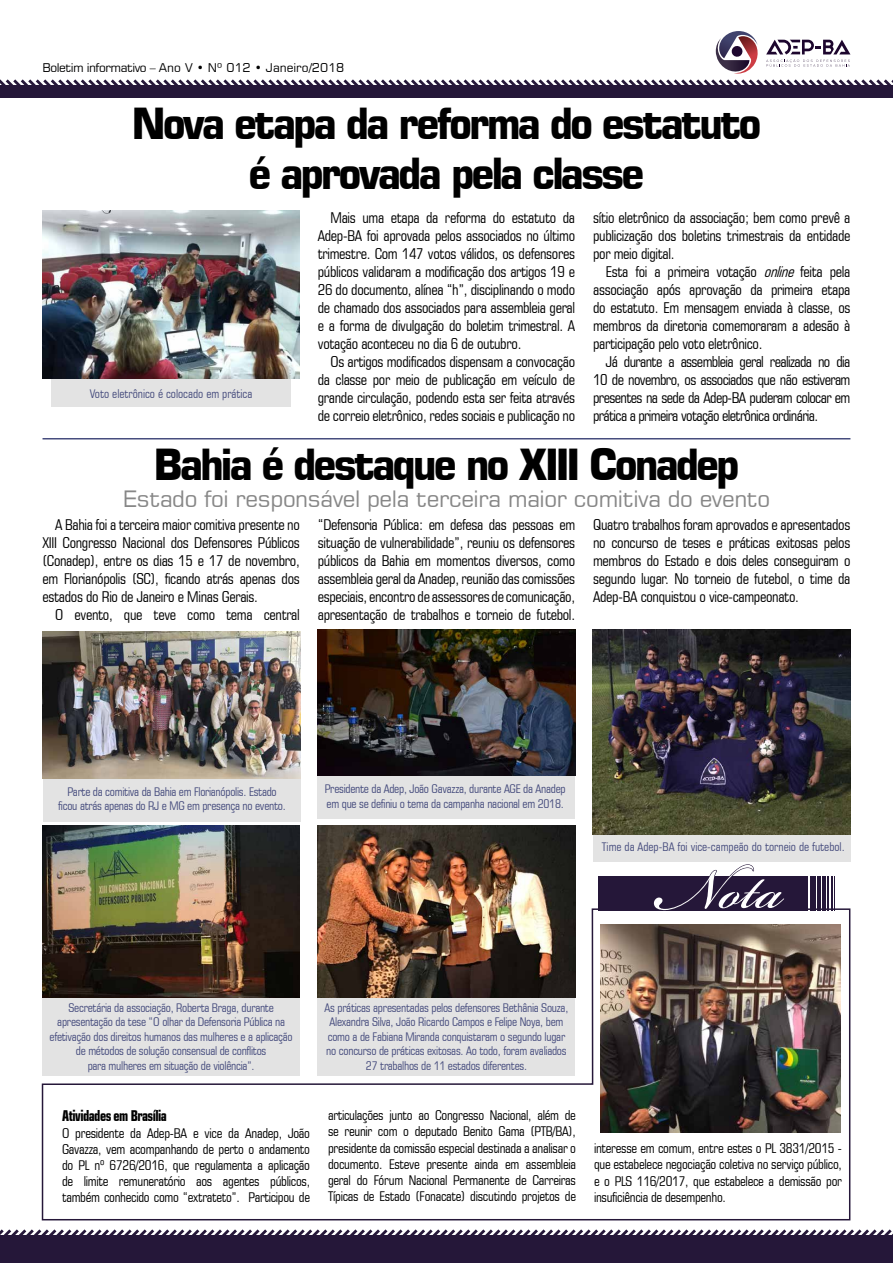
<style>
.page{position:relative;width:893px;height:1263px;background:#fff}
.page>*{position:absolute;margin:0;border:0;box-sizing:border-box;transform-origin:0 0}
.t1{font:90px "Bickham Script Std";color:#fff}
.t2{font:700 42.75px/49.9px "Square 721 BT";letter-spacing:-.08em;color:#000;text-align:center;scale:.95 1}
.t3{font:22.5px "Square 721 BT";letter-spacing:-.02em;color:#878787}
.t4{font:condensed 15px/18px "Square 721 BT";letter-spacing:-.02em;color:#000;text-align:justify}
.t5{font:700 condensed 15px "Square 721 BT";letter-spacing:-.04em;color:#000;scale:.9 1}
.t6{font:condensed 13.5px/16.2px "Square 721 BT";letter-spacing:-.02em;color:#000;text-align:justify}
.t7{font:condensed 12px/14.4px "Square 721 BT";letter-spacing:-.02em;color:#474d7e;text-align:center}
.t8{font:condensed 12px "Square 721 BT";color:#474d7e}
.t9{font:12px "Square 721 BT";letter-spacing:-.04em;color:#000}
.s1{font-style:italic}
</style>
<div class="page">
<svg style="left:41px;top:908px;width:810px;height:313px"></svg>
<div style="left:43px;top:992px;width:257px;height:84px;background:#e3e3e3"></div>
<div style="left:318px;top:992px;width:257px;height:84px;background:#e3e3e3"></div>
<div style="left:593px;top:831px;width:257px;height:30px;background:#e3e3e3"></div>
<div style="left:51px;top:344px;width:240px;height:62px;background:#e3e3e3"></div>
<div style="left:43px;top:759px;width:258px;height:62px;background:#e3e3e3"></div>
<div style="left:318px;top:757px;width:257px;height:62px;background:#e3e3e3"></div>
<img style="left:43px;top:632px;width:258px;height:146px">
<img style="left:43px;top:826px;width:257px;height:172px">
<img style="left:318px;top:629px;width:258px;height:147px">
<img style="left:318px;top:826px;width:258px;height:172px">
<img style="left:592px;top:629px;width:258px;height:205px">
<div style="left:0;top:85px;width:893px;height:13px;background:#251739"></div>
<div style="left:0;top:1235px;width:893px;height:28px;background:#251739"></div>
<svg style="left:0;top:1229px;width:893px;height:6px"></svg>
<hr style="left:43px;top:438px;width:807px;height:1px;background:#474d7e">
<img style="left:43px;top:211px;width:257px;height:167px">
<svg style="left:0;top:31px;width:893px;height:54px"></svg>
<div style="left:598px;top:876px;width:210px;height:34px;background:#251739"></div>
<div style="left:810px;top:876px;width:6px;height:34px;background:#251739"></div>
<hr style="left:818px;top:876px;width:3px;height:34px;background:#251739">
<hr style="left:822px;top:876px;width:3px;height:34px;background:#251739">
<hr style="left:827px;top:876px;width:2px;height:34px;background:#251739">
<hr style="left:831px;top:876px;width:2px;height:34px;background:#251739">
<hr style="left:834px;top:876px;width:1px;height:34px;background:#251739">
<svg style="left:653px;top:864px;width:132px;height:47px"></svg>
<img style="left:600px;top:924px;width:241px;height:209px">
<p class="t9" style="left:43px;top:60px;width:303px">Boletim informativo – Ano V • Nº 012 • Janeiro/2018</p>
<h2 class="t2" style="left:131px;top:98px;width:665px">Nova etapa da reforma do estatuto é aprovada pela classe</h2>
<p class="t4" style="left:318px;top:208px;width:259px;text-indent:13px">Mais uma etapa da reforma do estatuto da Adep-BA foi aprovada pelos associados no último trimestre. Com 147 votos válidos, os defensores públicos validaram a modificação dos artigos 19 e 26 do documento, alínea “h”, disciplinando o modo de chamado dos associados para assembleia geral e a forma de divulgação do boletim trimestral. A votação aconteceu no dia 6 de outubro.</p>
<p class="t4" style="left:318px;top:352px;width:259px;text-indent:13px">Os artigos modificados dispensam a convocação da classe por meio de publicação em veículo de grande circulação, podendo esta ser feita através de correio eletrônico, redes sociais e publicação no</p>
<p class="t4" style="left:593px;top:208px;width:259px">sítio eletrônico da associação; bem como prevê a publicização dos boletins trimestrais da entidade por meio digital.</p>
<p class="t4" style="left:593px;top:262px;width:259px;text-indent:13px">Esta foi a primeira votação <span class="s1">online</span> feita pela associação após aprovação da primeira etapa do estatuto. Em mensagem enviada à classe, os membros da diretoria comemoraram a adesão à participação pelo voto eletrônico.</p>
<p class="t4" style="left:593px;top:352px;width:259px;text-indent:13px">Já durante a assembleia geral realizada no dia 10 de novembro, os associados que não estiveram presentes na sede da Adep-BA puderam colocar em prática a primeira votação eletrônica ordinária.</p>
<h2 class="t2" style="left:153px;top:439px;width:619px">Bahia é destaque no XIII Conadep</h2>
<h3 class="t3" style="left:123px;top:485px;width:649px">Estado foi responsável pela terceira maior comitiva do evento</h3>
<p class="t4" style="left:43px;top:516px;width:259px;text-indent:13px">A Bahia foi a terceira maior comitiva presente no XIII Congresso Nacional dos Defensores Públicos (Conadep), entre os dias 15 e 17 de novembro, em Florianópolis (SC), ficando atrás apenas dos estados do Rio de Janeiro e Minas Gerais.</p>
<p class="t4" style="left:55px;top:606px;width:246px">O evento, que teve como tema central</p>
<p class="t8" style="left:90px;top:387px;width:164px">Voto eletrônico é colocado em prática</p>
<p class="t4" style="left:318px;top:516px;width:259px">“Defensoria Pública: em defesa das pessoas em situação de vulnerabilidade”, reuniu os defensores públicos da Bahia em momentos diversos, como assembleia geral da Anadep, reunião das comissões especiais, encontro de assessores de comunicação, apresentação de trabalhos e torneio de futebol.</p>
<p class="t4" style="left:593px;top:516px;width:259px">Quatro trabalhos foram aprovados e apresentados no concurso de teses e práticas exitosas pelos membros do Estado e dois deles conseguiram o segundo lugar. No torneio de futebol, o time da Adep-BA conquistou o vice-campeonato.</p>
<p class="t7" style="left:58px;top:784px;width:229px">Parte da comitiva da Bahia em Florianópolis. Estado ficou atrás apenas do RJ e MG em presença no evento.</p>
<p class="t7" style="left:325px;top:782px;width:242px;text-align:left">Presidente da Adep, João Gavazza, durante AGE da Anadep em que se definiu o tema da campanha nacional em 2018.</p>
<p class="t8" style="left:602px;top:840px;width:244px">Time da Adep-BA foi vice-campeão do torneio de futebol.</p>
<h1 class="t1" style="left:662px;top:824px;width:123px">Nota</h1>
<p class="t7" style="left:50px;top:1000px;width:245px">Secretária da associação, Roberta Braga, durante apresentação da tese “O olhar da Defensoria Pública na efetivação dos direitos humanos das mulheres e a aplicação de métodos de solução consensual de conflitos<br>para mulheres em situação de violência”.</p>
<p class="t7" style="left:325px;top:1000px;width:245px">As práticas apresentadas pelos defensores Bethânia Souza, Alexandra Silva, João Ricardo Campos e Felipe Noya, bem como a de Fabiana Miranda conquistaram o segundo lugar no concurso de práticas exitosas. Ao todo, foram avaliados 27 trabalhos de 11 estados diferentes.</p>
<p class="t5" style="left:62px;top:1107px;width:118px">Atividades em Brasília</p>
<p class="t6" style="left:62px;top:1124px;width:249px">O presidente da Adep-BA e vice da Anadep, João Gavazza, vem acompanhando de perto o andamento do PL nº 6726/2016, que regulamenta a aplicação de limite remuneratório aos agentes públicos, também conhecido como “extrateto”. Participou de</p>
<p class="t6" style="left:328px;top:1107px;width:249px">articulações junto ao Congresso Nacional, além de se reunir com o deputado Benito Gama (PTB/BA), presidente da comissão especial destinada a analisar o documento. Esteve presente ainda em assembleia geral do Fórum Nacional Permanente de Carreiras Típicas de Estado (Fonacate) discutindo projetos de</p>
<p class="t6" style="left:594px;top:1140px;width:249px">interesse em comum, entre estes o PL 3831/2015 - que estabelece negociação coletiva no serviço público, e o PLS 116/2017, que estabelece a demissão por insuficiência de desempenho.</p>
</div>
